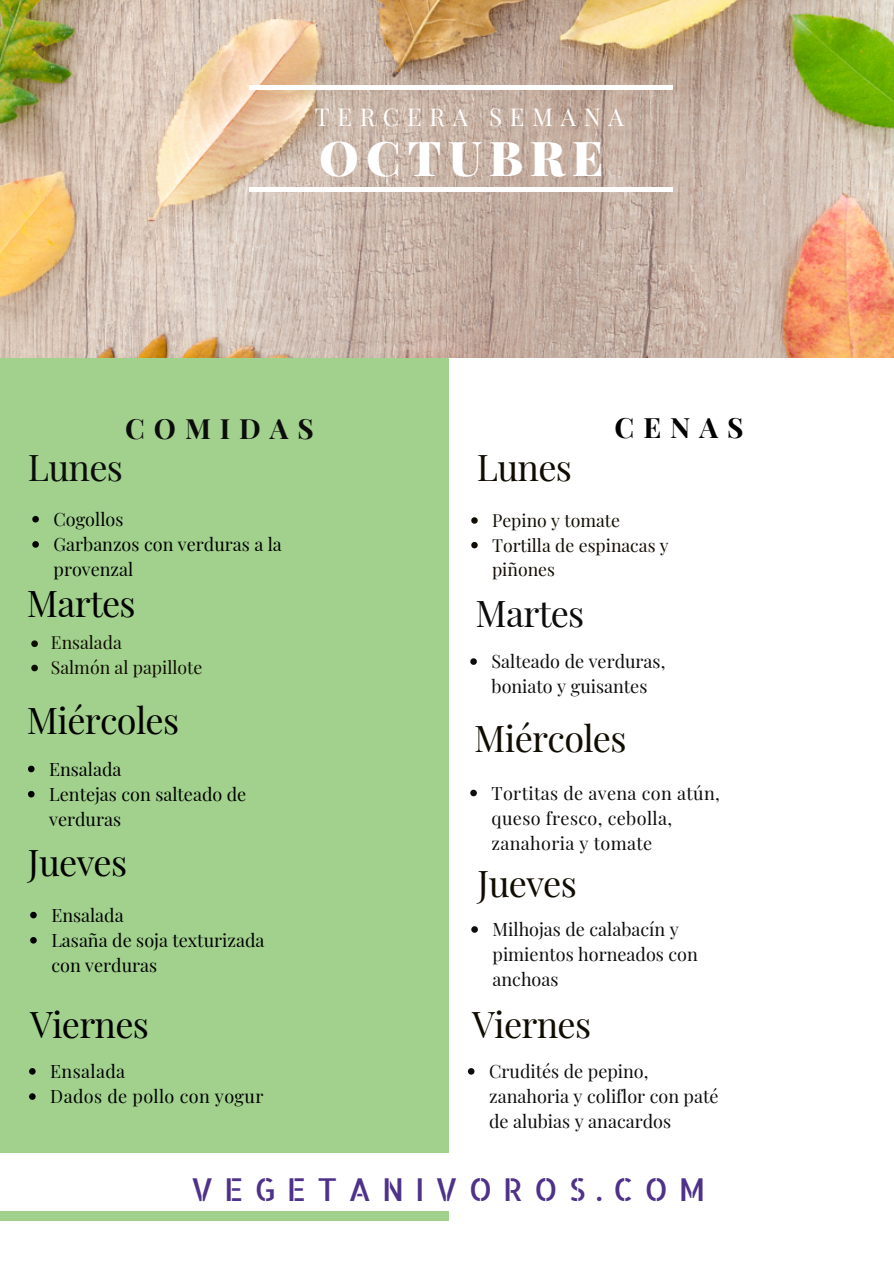
<style>
.page{position:relative;width:894px;height:1264px;background:#fff}
.page>*{position:absolute;margin:0;border:0;box-sizing:border-box;transform-origin:0 0}
.t1{font:900 48px "Playfair Display";letter-spacing:.15em;color:#fff}
.t2{font:36px "Playfair Display";letter-spacing:-.02em;color:#000}
.t3{font:36px "Playfair Display";letter-spacing:-.02em;color:#110c01}
.t4{font:36px "Playfair Display";letter-spacing:-.02em;color:#0c0c0c}
.t5{font:31.5px "Allerta Stencil";letter-spacing:.34em;color:#4e3189}
.t6{font:700 28.05px "Playfair Display";letter-spacing:.32em;color:#000}
.t7{font:700 27.9px "Playfair Display";letter-spacing:.32em;color:#0c0c0c}
.t8{font:24px "Playfair Display";letter-spacing:.32em;color:#fff}
.t9{font:18px/25.2px "Playfair Display";color:#0c0c0c}
.t10{font:18px/25.2px "Playfair Display";color:#000}
.t11{font:18px/25.2px "Playfair Display";letter-spacing:.02em;color:#0c0c0c}
.t12{font:18px/25.2px "Playfair Display";letter-spacing:.02em;color:#000}
.t13{font:17.7px/24.6px "Playfair Display";color:#110c01}
</style>
<div class="page">
<div style="left:0;top:19px;width:448px;height:1202px;background:#a1d18d"></div>
<img style="left:0;top:0;width:893px;height:357px">
<svg style="left:32px;top:516px;width:7px;height:6px"></svg>
<svg style="left:32px;top:541px;width:7px;height:6px"></svg>
<svg style="left:31px;top:640px;width:7px;height:7px"></svg>
<svg style="left:31px;top:664px;width:7px;height:7px"></svg>
<svg style="left:28px;top:765px;width:7px;height:7px"></svg>
<svg style="left:28px;top:791px;width:7px;height:6px"></svg>
<svg style="left:30px;top:911px;width:7px;height:7px"></svg>
<svg style="left:30px;top:937px;width:7px;height:6px"></svg>
<svg style="left:29px;top:1068px;width:7px;height:6px"></svg>
<svg style="left:29px;top:1093px;width:7px;height:6px"></svg>
<svg style="left:471px;top:926px;width:7px;height:6px"></svg>
<svg style="left:471px;top:517px;width:6px;height:6px"></svg>
<svg style="left:471px;top:542px;width:6px;height:6px"></svg>
<svg style="left:470px;top:658px;width:6px;height:7px"></svg>
<svg style="left:470px;top:789px;width:6px;height:7px"></svg>
<svg style="left:468px;top:1068px;width:6px;height:6px"></svg>
<div style="left:0;top:1153px;width:893px;height:57px;background:#fff"></div>
<hr style="left:249px;top:187px;width:424px;height:4px;background:#fff">
<hr style="left:249px;top:85px;width:423px;height:4px;background:#fff">
<h3 class="t8" style="left:314px;top:100px;width:310px">TERCERA SEMANA</h3>
<h1 class="t1" style="left:319px;top:124px;width:285px">OCTUBRE</h1>
<h3 class="t7" style="left:125px;top:408px;width:190px">COMIDAS</h3>
<h3 class="t6" style="left:614px;top:408px;width:130px">CENAS</h3>
<h2 class="t4" style="left:28px;top:442px;width:97px">Lunes</h2>
<p class="t10" style="left:54px;top:505px;width:230px">Cogollos<br>Garbanzos con verduras a la provenzal</p>
<h2 class="t2" style="left:27px;top:578px;width:110px">Martes</h2>
<p class="t13" style="left:51px;top:629px;width:153px">Ensalada<br>Salmón al papillote</p>
<h2 class="t2" style="left:27px;top:695px;width:154px">Miércoles</h2>
<p class="t10" style="left:49px;top:755px;width:199px">Ensalada<br>Lentejas con salteado de verduras</p>
<h2 class="t2" style="left:28px;top:837px;width:101px">Jueves</h2>
<p class="t10" style="left:51px;top:901px;width:214px">Ensalada<br>Lasaña de soja texturizada con verduras</p>
<h2 class="t2" style="left:30px;top:998px;width:120px">Viernes</h2>
<p class="t12" style="left:50px;top:1057px;width:214px">Ensalada<br>Dados de pollo con yogur</p>
<h2 class="t3" style="left:476px;top:442px;width:97px">Lunes</h2>
<p class="t13" style="left:492px;top:507px;width:178px">Pepino y tomate<br>Tortilla de espinacas y piñones</p>
<h2 class="t4" style="left:475px;top:587px;width:110px">Martes</h2>
<p class="t9" style="left:491px;top:648px;width:175px">Salteado de verduras, boniato y guisantes</p>
<h2 class="t3" style="left:474px;top:713px;width:154px">Miércoles</h2>
<p class="t11" style="left:491px;top:779px;width:230px">Tortitas de avena con atún, queso fresco, cebolla, zanahoria y tomate</p>
<h2 class="t3" style="left:477px;top:858px;width:101px">Jueves</h2>
<p class="t9" style="left:492px;top:916px;width:207px">Milhojas de calabacín y pimientos horneados con anchoas</p>
<h2 class="t3" style="left:472px;top:998px;width:120px">Viernes</h2>
<p class="t9" style="left:489px;top:1057px;width:231px">Crudités de pepino, zanahoria y coliflor con paté de alubias y anacardos</p>
<h3 class="t5" style="left:191px;top:1168px;width:516px">VEGETANIVOROS.COM</h3>
</div>
